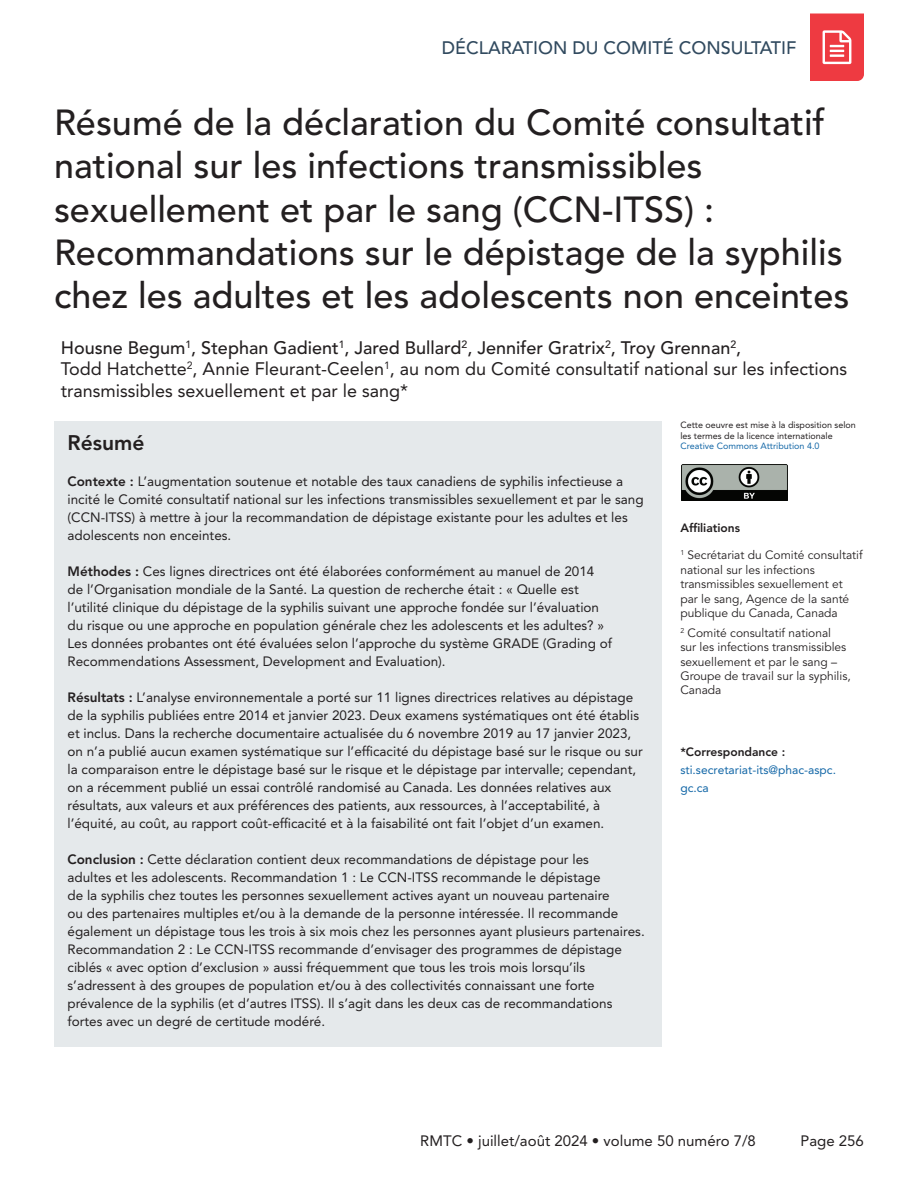
<style>
.page{position:relative;width:918px;height:1188px;background:#fff}
.page>*{position:absolute;margin:0;border:0;box-sizing:border-box;transform-origin:0 0}
.t1{font:500 36px/43.2px "Avenir LT Std";color:#231f20}
.t2{font:800 21px "Avenir LT Std";color:#231f20}
.t3{font:18px/21.6px "Avenir LT Std";color:#231f20}
.t4{font:500 18px "Avenir LT Std";color:#314a5f}
.t5{font:15px "Avenir LT Std";color:#231f20}
.t6{font:13.5px/18px "Avenir LT Std";color:#231f20}
.t7{font:12px/14.4px "Avenir LT Std";color:#231f20}
.t8{font:12px/18px "Avenir LT Std";color:#1367a7}
.t9{font:800 12px "Avenir LT Std";color:#231f20}
.t10{font:9px/10.5px "Avenir LT Std";color:#231f20}
.t11{font:9px "Avenir LT Std";color:#1367a7}
.s1{font-weight:500}
.s2{font-weight:800}
</style>
<div class="page">
<svg style="left:810px;top:14px;width:54px;height:67px;background:#ef5056"></svg>
<div style="left:54px;top:421px;width:608px;height:625px;background:#e5e9eb"></div>
<img style="left:682px;top:464px;width:105px;height:37px">
<h3 class="t4" style="left:442px;top:37px;width:356px">DÉCLARATION DU COMITÉ CONSULTATIF</h3>
<h1 class="t1" style="left:54px;top:102px;width:797px">Résumé de la déclaration du Comité consultatif national sur les infections transmissibles sexuellement et par le sang (CCN-ITSS) :<br>Recommandations sur le dépistage de la syphilis chez les adultes et les adolescents non enceintes</h1>
<h3 class="t3" style="left:61px;top:337px;width:788px"><span class="s1">Housne Begum</span><sup>1</sup><span class="s1">, Stephan Gadient</span><sup>1</sup><span class="s1">, Jared Bullard</span><sup>2</sup><span class="s1">, Jennifer Gratrix</span><sup>2</sup><span class="s1">, Troy Grennan</span><sup>2</sup><span class="s1">,<br></span>Todd Hatchette<sup>2</sup>, Annie Fleurant-Ceelen<sup>1</sup>, au nom du Comité consultatif national sur les infections transmissibles sexuellement et par le sang*</h3>
<h2 class="t2" style="left:68px;top:431px;width:78px">Résumé</h2>
<p class="t6" style="left:68px;top:472px;width:578px"><span class="s2">Contexte :</span> L’augmentation soutenue et notable des taux canadiens de syphilis infectieuse a incité le Comité consultatif national sur les infections transmissibles sexuellement et par le sang (CCN-ITSS) à mettre à jour la recommandation de dépistage existante pour les adultes et les adolescents non enceintes.</p>
<p class="t6" style="left:68px;top:562px;width:546px"><span class="s2">Méthodes :</span> Ces lignes directrices ont été élaborées conformément au manuel de 2014 de l’Organisation mondiale de la Santé. La question de recherche était : « Quelle est l’utilité clinique du dépistage de la syphilis suivant une approche fondée sur l’évaluation du risque ou une approche en population générale chez les adolescents et les adultes? » Les données probantes ont été évaluées selon l’approche du système GRADE (Grading of Recommendations Assessment, Development and Evaluation).</p>
<p class="t6" style="left:68px;top:688px;width:577px"><span class="s2">Résultats :</span> L’analyse environnementale a porté sur 11 lignes directrices relatives au dépistage de la syphilis publiées entre 2014 et janvier 2023. Deux examens systématiques ont été établis et inclus. Dans la recherche documentaire actualisée du 6 novembre 2019 au 17 janvier 2023, on n’a publié aucun examen systématique sur l’efficacité du dépistage basé sur le risque ou sur la comparaison entre le dépistage basé sur le risque et le dépistage par intervalle; cependant, on a récemment publié un essai contrôlé randomisé au Canada. Les données relatives aux résultats, aux valeurs et aux préférences des patients, aux ressources, à l’acceptabilité, à l’équité, au coût, au rapport coût-efficacité et à la faisabilité ont fait l’objet d’un examen.</p>
<p class="t6" style="left:68px;top:850px;width:579px"><span class="s2">Conclusion :</span> Cette déclaration contient deux recommandations de dépistage pour les<br>adultes et les adolescents. Recommandation 1 : Le CCN-ITSS recommande le dépistage<br>de la syphilis chez toutes les personnes sexuellement actives ayant un nouveau partenaire<br>ou des partenaires multiples et/ou à la demande de la personne intéressée. Il recommande également un dépistage tous les trois à six mois chez les personnes ayant plusieurs partenaires.<br>Recommandation 2 : Le CCN-ITSS recommande d’envisager des programmes de dépistage ciblés « avec option d’exclusion » aussi fréquemment que tous les trois mois lorsqu’ils s’adressent à des groupes de population et/ou à des collectivités connaissant une forte prévalence de la syphilis (et d’autres ITSS). Il s’agit dans les deux cas de recommandations fortes avec un degré de certitude modéré.</p>
<p class="t10" style="left:680px;top:420px;width:177px">Cette oeuvre est mise à la disposition selon les termes de la licence internationale</p>
<p class="t11" style="left:680px;top:441px;width:141px">Creative Commons Attribution 4.0</p>
<p class="t9" style="left:680px;top:520px;width:61px">Affiliations</p>
<p class="t7" style="left:680px;top:548px;width:184px"><sup>1</sup> Secrétariat du Comité consultatif national sur les infections transmissibles sexuellement et par le sang, Agence de la santé publique du Canada, Canada</p>
<p class="t7" style="left:680px;top:626px;width:172px"><sup>2</sup> Comité consultatif national<br>sur les infections transmissibles sexuellement et par le sang –<br>Groupe de travail sur la syphilis,<br>Canada</p>
<p class="t9" style="left:680px;top:745px;width:106px">*Correspondance :</p>
<p class="t8" style="left:680px;top:761px;width:157px">sti.secretariat-its@phac-aspc. gc.ca</p>
<p class="t5" style="left:420px;top:1133px;width:337px">RMTC • juillet/août 2024 • volume 50 numéro 7/8</p>
<p class="t5" style="left:801px;top:1133px;width:65px">Page 256</p>
</div>
